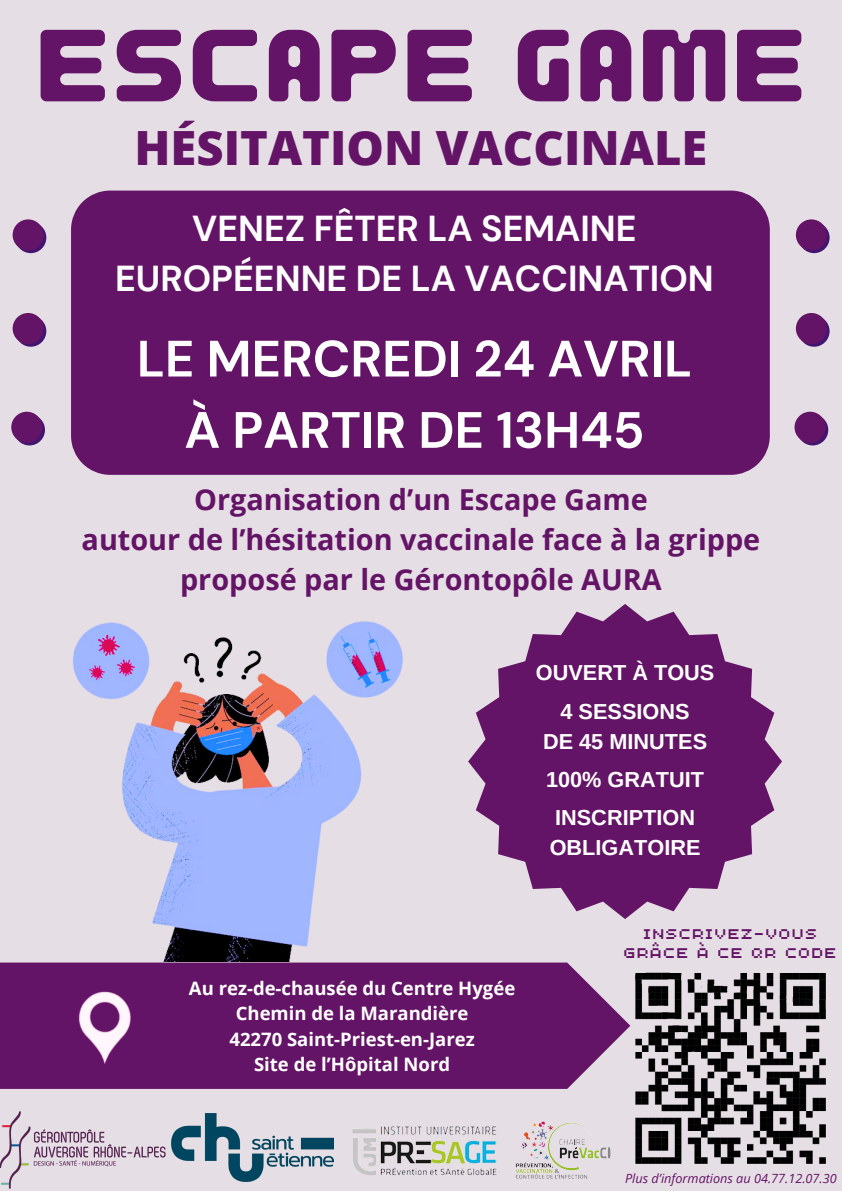
<style>
.page{position:relative;width:842px;height:1191px;background:#fff}
.page>*{position:absolute;margin:0;border:0;box-sizing:border-box;transform-origin:0 0}
.t1{font:500 89.4px "Cosmic Octo";color:#641466}
.t2{font:700 51px/71.2px "DM Sans";color:#fff;text-align:center}
.t3{font:800 47.2px "Open Sans";color:#641466}
.t4{font:700 36px/50.2px "DM Sans";color:#fff;text-align:center}
.t5{font:700 28.8px/39.8px "Open Sans";color:#641466;text-align:center}
.t6{font:700 21.7px/30px "Arimo";color:#fff;text-align:center}
.t7{font:700 18.5px/25.4px "Open Sans";color:#fff;text-align:center}
.t8{font:14px/19.5px "Arcade Gamer";letter-spacing:.105em;color:#641466;text-align:center}
.t9{font:italic 12.7px "Open Sans";color:#641466}
</style>
<div class="page">
<div style="left:0;top:0;width:842px;height:1190px;background:#e6dee5"></div>
<div style="left:71px;top:190px;width:699px;height:285px;background:#641466"></div>
<svg style="left:15px;top:222px;width:31px;height:31px"></svg>
<svg style="left:15px;top:315px;width:31px;height:32px"></svg>
<div style="left:14px;top:414px;width:31px;height:31px;background:#421570;border-radius:50%"></div>
<div style="left:13px;top:219px;width:31px;height:31px;background:#641466;border-radius:50%"></div>
<div style="left:13px;top:313px;width:31px;height:31px;background:#641466;border-radius:50%"></div>
<div style="left:11px;top:411px;width:31px;height:32px;background:#641466;border-radius:50%"></div>
<img style="left:0;top:1111px;width:166px;height:77px">
<img style="left:171px;top:1113px;width:162px;height:68px">
<img style="left:352px;top:1126px;width:145px;height:49px">
<img style="left:630px;top:972px;width:196px;height:192px">
<img style="left:515px;top:1121px;width:96px;height:58px">
<img style="left:72px;top:621px;width:331px;height:340px">
<svg style="left:468px;top:604px;width:314px;height:315px;fill:#641466"></svg>
<div style="left:0;top:962px;width:630px;height:126px;background:#641466"></div>
<img style="left:72px;top:983px;width:67px;height:84px">
<svg style="left:798px;top:222px;width:32px;height:31px"></svg>
<svg style="left:798px;top:315px;width:32px;height:32px"></svg>
<div style="left:797px;top:414px;width:31px;height:31px;background:#421570;border-radius:50%"></div>
<div style="left:796px;top:219px;width:31px;height:31px;background:#641466;border-radius:50%"></div>
<div style="left:796px;top:313px;width:31px;height:31px;background:#641466;border-radius:50%"></div>
<div style="left:794px;top:411px;width:32px;height:32px;background:#641466;border-radius:50%"></div>
<p class="t1" style="left:35px;top:12px;width:774px">ESCAPE GAME</p>
<h6 class="t3" style="left:134px;top:114px;width:574px">HÉSITATION VACCINALE</h6>
<p class="t4" style="left:115px;top:203px;width:600px">VENEZ FÊTER LA SEMAINE<br>EUROPÉENNE DE LA VACCINATION</p>
<p class="t2" style="left:137px;top:323px;width:557px">LE MERCREDI 24 AVRIL<br>À PARTIR DE 13H45</p>
<p class="t5" style="left:82px;top:479px;width:680px">Organisation d’un Escape Game<br>autour de l’hésitation vaccinale face à la grippe proposé par le Gérontopôle AURA</p>
<h5 class="t6" style="left:536px;top:657px;width:180px">OUVERT À TOUS</h5>
<h5 class="t6" style="left:543px;top:696px;width:166px">4 SESSIONS<br>DE 45 MINUTES</h5>
<h5 class="t6" style="left:546px;top:764px;width:160px">100% GRATUIT</h5>
<h5 class="t6" style="left:550px;top:802px;width:152px;text-align:left">INSCRIPTION<br>OBLIGATOIRE</h5>
<p class="t7" style="left:189px;top:974px;width:328px">Au rez-de-chausée du Centre Hygée<br>Chemin de la Marandière<br>42270 Saint-Priest-en-Jarez<br>Site de l’Hôpital Nord</p>
<p class="t8" style="left:624px;top:924px;width:214px">INSCRIVEZ-VOUS<br>GRÂCE À CE QR CODE</p>
<p class="t9" style="left:625px;top:1168px;width:213px">Plus d’informations au 04.77.12.07.30</p>
</div>
